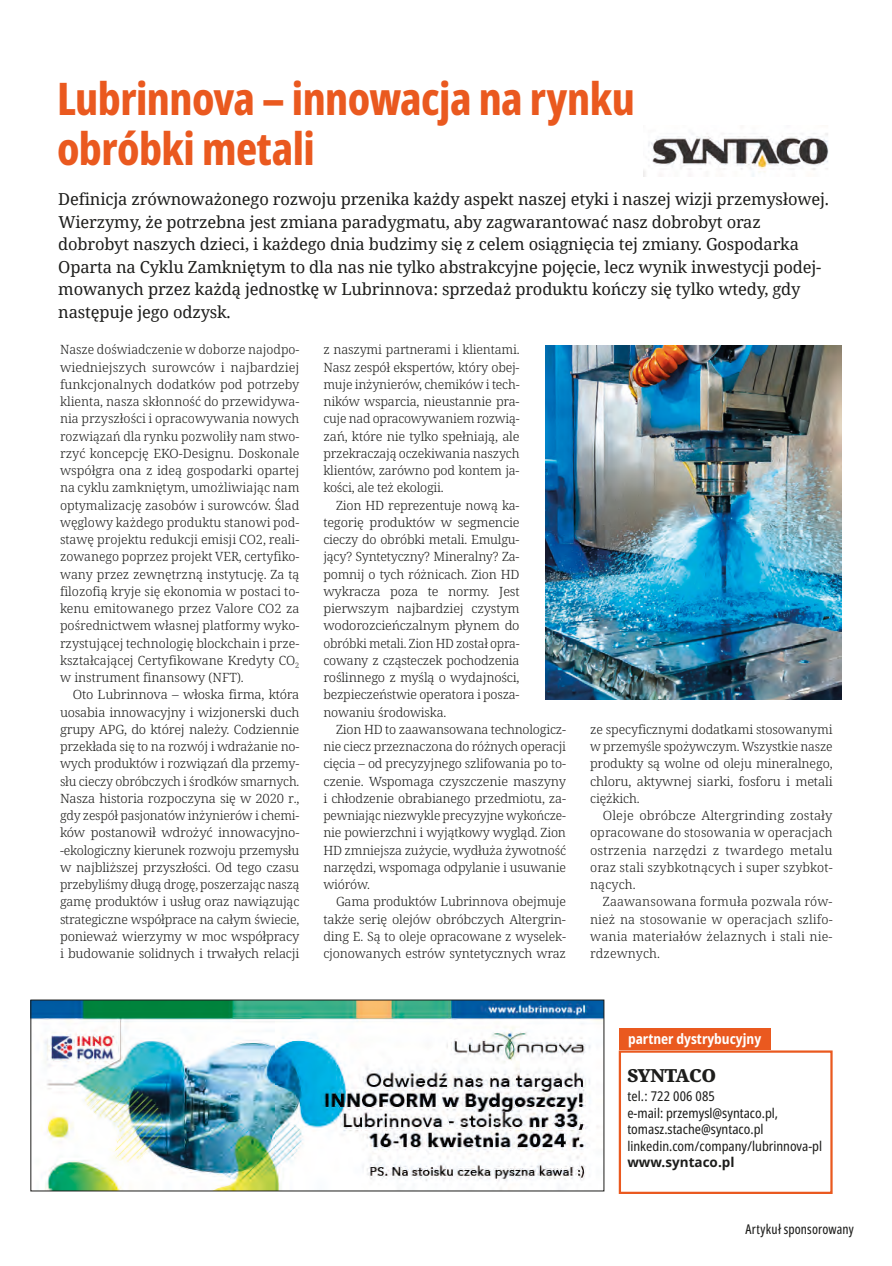
<style>
.page{position:relative;width:892px;height:1266px;background:#fff}
.page>*{position:absolute;margin:0;border:0;box-sizing:border-box;transform-origin:0 0}
.t1{font:800 extra-condensed 45px/49.5px "Noto Sans";letter-spacing:-.01em;color:#ea591f}
.t2{font:900 18px "Noto Serif";letter-spacing:-.03em;color:#1d1d1b}
.t3{font:16.5px/22.5px "Noto Serif";letter-spacing:-.01em;color:#1d1d1b}
.t4{font:700 condensed 14.25px "Noto Sans";color:#fff}
.t5{font:condensed 13.5px/16.5px "Noto Sans";color:#1d1d1b}
.t6{font:extra-condensed 13.5px "Noto Sans";letter-spacing:.01em;color:#1d1d1b}
.t7{font:300 12.75px "Noto Serif";letter-spacing:-.015em;color:#1d1d1b}
.t8{font:300 12.75px "Noto Serif";letter-spacing:.01em;color:#1d1d1b}
.s1{font-weight:700;font-stretch:normal}
</style>
<div class="page">
<img style="left:643px;top:133px;width:186px;height:44px">
<div style="left:618px;top:1050px;width:214px;height:144px;border:2px solid #ea591f"></div>
<div style="left:618px;top:1028px;width:152px;height:22px;background:#ea591f"></div>
<img style="left:545px;top:345px;width:296px;height:354px">
<img style="left:33px;top:1002px;width:569px;height:187px">
<p class="t1" style="left:57px;top:74px;width:579px">Lubrinnova – innowacja na rynku obróbki metali</p>
<p class="t3" style="left:58px;top:187px;width:772px">Definicja zrównoważonego rozwoju przenika każdy aspekt naszej etyki i naszej wizji przemysłowej.<br>Wierzymy, że potrzebna jest zmiana paradygmatu, aby zagwarantować nasz dobrobyt oraz dobrobyt naszych dzieci, i każdego dnia budzimy się z celem osiągnięcia tej zmiany. Gospodarka Oparta na Cyklu Zamkniętym to dla nas nie tylko abstrakcyjne pojęcie, lecz wynik inwestycji podej&shy;mowanych przez każdą jednostkę w Lubrinnova: sprzedaż produktu kończy się tylko wtedy, gdy następuje jego odzysk.</p>
<p class="t7" style="left:60px;top:341px;width:241px">Nasze doświadczenie w doborze najodpo-</p>
<p class="t7" style="left:60px;top:358px;width:241px">wiedniejszych surowców i najbardziej</p>
<p class="t7" style="left:60px;top:376px;width:241px">funkcjonalnych dodatków pod potrzeby</p>
<p class="t7" style="left:60px;top:393px;width:241px">klienta, nasza skłonność do przewidywa-</p>
<p class="t7" style="left:60px;top:410px;width:241px">nia przyszłości i opracowywania nowych</p>
<p class="t7" style="left:60px;top:427px;width:241px">rozwiązań dla rynku pozwoliły nam stwo-</p>
<p class="t7" style="left:60px;top:445px;width:241px">rzyć koncepcję EKO-Designu. Doskonale</p>
<p class="t7" style="left:60px;top:462px;width:241px">współgra ona z ideą gospodarki opartej</p>
<p class="t7" style="left:60px;top:479px;width:241px">na cyklu zamkniętym, umożliwiając nam</p>
<p class="t7" style="left:60px;top:496px;width:241px">optymalizację zasobów i surowców. Ślad</p>
<p class="t7" style="left:60px;top:514px;width:241px">węglowy każdego produktu stanowi pod-</p>
<p class="t7" style="left:60px;top:531px;width:241px">stawę projektu redukcji emisji CO2, reali-</p>
<p class="t7" style="left:60px;top:548px;width:241px">zowanego poprzez projekt VER, certyfiko-</p>
<p class="t7" style="left:60px;top:565px;width:241px">wany przez zewnętrzną instytucję. Za tą</p>
<p class="t7" style="left:60px;top:583px;width:241px">filozofią kryje się ekonomia w postaci to-</p>
<p class="t7" style="left:60px;top:600px;width:241px">kenu emitowanego przez Valore CO2 za</p>
<p class="t7" style="left:60px;top:617px;width:241px">pośrednictwem własnej platformy wyko-</p>
<p class="t7" style="left:60px;top:634px;width:241px">rzystującej technologię blockchain i prze-</p>
<p class="t7" style="left:60px;top:652px;width:241px">kształcającej Certyfikowane Kredyty CO<sub>2</sub></p>
<p class="t7" style="left:60px;top:669px;width:185px">w instrument finansowy (NFT).</p>
<p class="t7" style="left:73px;top:686px;width:228px">Oto Lubrinnova – włoska firma, która</p>
<p class="t7" style="left:60px;top:703px;width:241px">uosabia innowacyjny i wizjonerski duch</p>
<p class="t7" style="left:60px;top:721px;width:241px">grupy APG, do której należy. Codziennie</p>
<p class="t7" style="left:60px;top:738px;width:241px">przekłada się to na rozwój i wdrażanie no-</p>
<p class="t7" style="left:60px;top:755px;width:241px">wych produktów i rozwiązań dla przemy-</p>
<p class="t7" style="left:60px;top:772px;width:241px">słu cieczy obróbczych i środków smarnych.</p>
<p class="t7" style="left:60px;top:790px;width:241px">Nasza historia rozpoczyna się w 2020 r.,</p>
<p class="t7" style="left:60px;top:807px;width:241px">gdy zespół pasjonatów inżynierów i chemi-</p>
<p class="t7" style="left:60px;top:824px;width:241px">ków postanowił wdrożyć innowacyjno-</p>
<p class="t7" style="left:60px;top:841px;width:241px">-ekologiczny kierunek rozwoju przemysłu</p>
<p class="t7" style="left:60px;top:859px;width:241px">w najbliższej przyszłości. Od tego czasu</p>
<p class="t7" style="left:60px;top:876px;width:241px">przebyliśmy długą drogę, poszerzając naszą</p>
<p class="t7" style="left:60px;top:893px;width:241px">gamę produktów i usług oraz nawiązując</p>
<p class="t7" style="left:60px;top:910px;width:241px">strategiczne współprace na całym świecie,</p>
<p class="t7" style="left:60px;top:928px;width:241px">ponieważ wierzymy w moc współpracy</p>
<p class="t7" style="left:60px;top:945px;width:241px">i budowanie solidnych i trwałych relacji</p>
<p class="t7" style="left:323px;top:341px;width:198px">z naszymi partnerami i klientami.</p>
<p class="t7" style="left:323px;top:358px;width:198px">Nasz zespół ekspertów, który obej-</p>
<p class="t7" style="left:323px;top:376px;width:198px">muje inżynierów, chemików i tech-</p>
<p class="t7" style="left:323px;top:393px;width:198px">ników wsparcia, nieustannie pra-</p>
<p class="t7" style="left:323px;top:410px;width:198px">cuje nad opracowywaniem rozwią-</p>
<p class="t7" style="left:323px;top:427px;width:198px">zań, które nie tylko spełniają, ale</p>
<p class="t7" style="left:323px;top:445px;width:198px">przekraczają oczekiwania naszych</p>
<p class="t7" style="left:323px;top:462px;width:198px">klientów, zarówno pod kontem ja-</p>
<p class="t7" style="left:323px;top:479px;width:122px">kości, ale też ekologii.</p>
<p class="t7" style="left:336px;top:496px;width:185px">Zion HD reprezentuje nową ka-</p>
<p class="t7" style="left:323px;top:514px;width:198px">tegorię produktów w segmencie</p>
<p class="t7" style="left:323px;top:531px;width:198px">cieczy do obróbki metali. Emulgu-</p>
<p class="t7" style="left:323px;top:548px;width:198px">jący? Syntetyczny? Mineralny? Za-</p>
<p class="t7" style="left:323px;top:565px;width:198px">pomnij o tych różnicach. Zion HD</p>
<p class="t7" style="left:323px;top:583px;width:198px">wykracza poza te normy. Jest</p>
<p class="t7" style="left:323px;top:600px;width:198px">pierwszym najbardziej czystym</p>
<p class="t7" style="left:323px;top:617px;width:198px">wodorozcieńczalnym płynem do</p>
<p class="t7" style="left:323px;top:634px;width:198px">obróbki metali. Zion HD został opra-</p>
<p class="t7" style="left:323px;top:652px;width:198px">cowany z cząsteczek pochodzenia</p>
<p class="t7" style="left:323px;top:669px;width:198px">roślinnego z myślą o wydajności,</p>
<p class="t7" style="left:323px;top:686px;width:198px">bezpieczeństwie operatora i posza-</p>
<p class="t7" style="left:323px;top:703px;width:124px">nowaniu środowiska.</p>
<p class="t7" style="left:336px;top:721px;width:231px">Zion HD to zaawansowana technologicz-</p>
<p class="t7" style="left:323px;top:738px;width:244px">nie ciecz przeznaczona do różnych operacji</p>
<p class="t7" style="left:323px;top:755px;width:244px">cięcia – od precyzyjnego szlifowania po to-</p>
<p class="t7" style="left:323px;top:772px;width:244px">czenie. Wspomaga czyszczenie maszyny</p>
<p class="t7" style="left:323px;top:790px;width:244px">i chłodzenie obrabianego przedmiotu, za-</p>
<p class="t7" style="left:323px;top:807px;width:244px">pewniając niezwykle precyzyjne wykończe-</p>
<p class="t7" style="left:323px;top:824px;width:244px">nie powierzchni i wyjątkowy wygląd. Zion</p>
<p class="t7" style="left:323px;top:841px;width:244px">HD zmniejsza zużycie, wydłuża żywotność</p>
<p class="t7" style="left:323px;top:859px;width:244px">narzędzi, wspomaga odpylanie i usuwanie</p>
<p class="t7" style="left:323px;top:876px;width:48px">wiórów.</p>
<p class="t7" style="left:336px;top:893px;width:231px">Gama produktów Lubrinnova obejmuje</p>
<p class="t7" style="left:323px;top:910px;width:244px">także serię olejów obróbczych Altergrin-</p>
<p class="t7" style="left:323px;top:928px;width:244px">ding E. Są to oleje opracowane z wyselek-</p>
<p class="t7" style="left:323px;top:945px;width:244px">cjonowanych estrów syntetycznych wraz</p>
<p class="t7" style="left:590px;top:721px;width:244px">ze specyficznymi dodatkami stosowanymi</p>
<p class="t7" style="left:590px;top:738px;width:244px">w przemyśle spożywczym. Wszystkie nasze</p>
<p class="t7" style="left:590px;top:755px;width:244px">produkty są wolne od oleju mineralnego,</p>
<p class="t7" style="left:590px;top:772px;width:244px">chloru, aktywnej siarki, fosforu i metali</p>
<p class="t7" style="left:590px;top:790px;width:51px">ciężkich.</p>
<p class="t8" style="left:603px;top:807px;width:231px">Oleje obróbcze Altergrinding zostały</p>
<p class="t8" style="left:590px;top:824px;width:244px">opracowane do stosowania w operacjach</p>
<p class="t8" style="left:590px;top:841px;width:244px">ostrzenia narzędzi z twardego metalu</p>
<p class="t8" style="left:590px;top:859px;width:244px">oraz stali szybkotnących i super szybkot-</p>
<p class="t7" style="left:590px;top:876px;width:47px">nących.</p>
<p class="t8" style="left:603px;top:893px;width:231px">Zaawansowana formuła pozwala rów-</p>
<p class="t8" style="left:590px;top:910px;width:244px">nież na stosowanie w operacjach szlifo-</p>
<p class="t8" style="left:590px;top:928px;width:244px">wania materiałów żelaznych i stali nie-</p>
<p class="t8" style="left:590px;top:945px;width:71px">rdzewnych.</p>
<p class="t4" style="left:628px;top:1029px;width:135px">partner dystrybucyjny</p>
<p class="t2" style="left:627px;top:1062px;width:90px">SYNTACO</p>
<p class="t5" style="left:627px;top:1088px;width:196px">tel.: 722 006 085<br>e-mail: przemysl@syntaco.pl, tomasz.stache@syntaco.pl linkedin.com/company/lubrinnova-pl <span class="s1">www.syntaco.pl</span></p>
<p class="t6" style="left:745px;top:1220px;width:110px">Artykuł sponsorowany</p>
</div>
